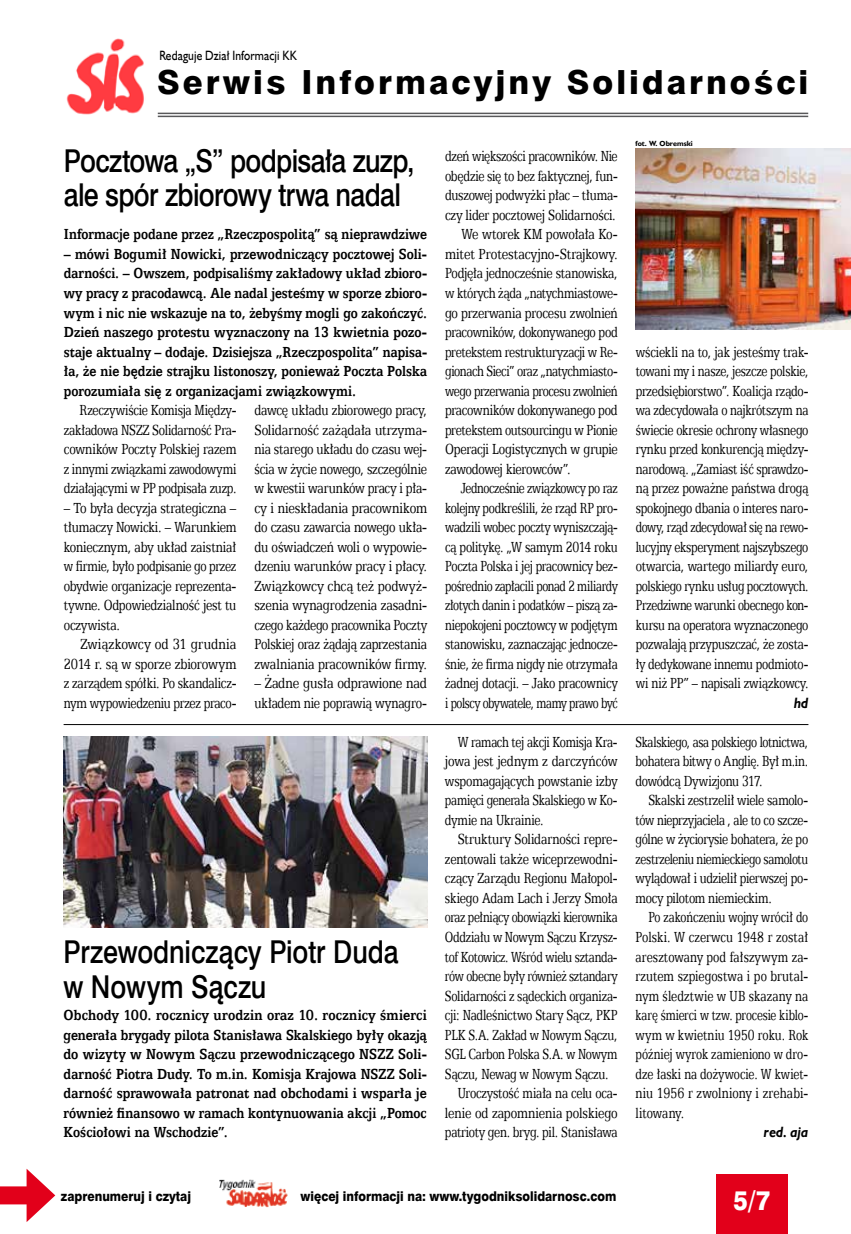
<style>
.page{position:relative;width:851px;height:1234px;background:#fff}
.page>*{position:absolute;margin:0;border:0;box-sizing:border-box;transform-origin:0 0}
.t1{font:33.3px "Swis 721 Hv EU";letter-spacing:.09em;color:#000}
.t2{font:31.5px/34.5px "Swis 721 Md EU";letter-spacing:-.02em;color:#000;scale:.85 1}
.t3{font:27px "Swis 721 Hv EU";color:#fff;scale:.9 1}
.t4{font:16.5px/19.5px "Egyptian 505 EU";letter-spacing:-.02em;color:#000;text-align:justify;scale:.76 1}
.t5{font:16.5px/19.5px "Egyptian 505 EU";letter-spacing:-.02em;color:#000;text-align:justify;scale:.77 1}
.t6{font:16.5px/19.5px "Egyptian 505 EU";letter-spacing:-.02em;color:#000;text-align:justify;scale:.72 1}
.t7{font:16.5px/19.5px "Egyptian 505 EU";letter-spacing:-.02em;color:#000;text-align:justify;scale:.75 1}
.t8{font:700 16.5px/19.5px "Egyptian 505 EU";color:#000;text-align:justify;scale:.85 1}
.t9{font:16.5px/19.5px "Egyptian 505 EU";letter-spacing:-.02em;color:#000;text-align:justify;scale:.74 1}
.t10{font:700 16.5px/19.5px "Egyptian 505 EU";color:#000;text-align:justify;scale:.87 1}
.t11{font:16.5px/19.5px "Egyptian 505 EU";letter-spacing:-.02em;color:#000;text-align:justify;scale:.78 1}
.t12{font:16.5px/19.5px "Egyptian 505 EU";letter-spacing:-.02em;color:#000;text-align:justify;scale:.81 1}
.t13{font:16.5px "Egyptian 505 EU";letter-spacing:-.02em;color:#000;scale:.73 1}
.t14{font:16.5px/19.5px "Egyptian 505 EU";letter-spacing:-.02em;color:#000;scale:.8 1}
.t15{font:16.5px "Egyptian 505 EU";letter-spacing:-.04em;color:#000;scale:.71 1}
.t16{font:italic 700 15px "Humanst 521 EU";color:#000;scale:.9 1}
.t17{font:13.5px "Swis 721 Hv EU";color:#000;scale:.9 1}
.t18{font:13.5px "Humanst 521 EU";letter-spacing:.015em;color:#000;scale:.85 1}
.t19{font:700 7.5px "Humanst 521 EU";color:#000}
</style>
<div class="page">
<div style="left:716px;top:1174px;width:72px;height:59px;background:#e2001a"></div>
<img style="left:219px;top:1179px;width:69px;height:27px">
<div style="left:0;top:1186px;width:38px;height:18px;background:#e2001a"></div>
<svg style="left:27px;top:1169px;width:28px;height:52px"></svg>
<img style="left:66px;top:38px;width:78px;height:77px">
<hr style="left:158px;top:113px;width:650px;height:1px;background:#58585a">
<hr style="left:158px;top:116px;width:650px;height:1px;background:#58585a">
<hr style="left:64px;top:724px;width:744px;height:1px;background:#000">
<img style="left:635px;top:149px;width:215px;height:180px">
<img style="left:64px;top:736px;width:363px;height:191px">
<p class="t18" style="left:159px;top:47px;width:163px">Redaguje Dział Informacji KK</p>
<h1 class="t1" style="left:157px;top:62px;width:652px">Serwis Informacyjny Solidarności</h1>
<h2 class="t2" style="left:64px;top:145px;width:414px">Pocztowa „S” podpisała zuzp, ale spór zbiorowy trwa nadal</h2>
<p class="t8" style="left:64px;top:224px;width:429px">Informacje podane przez „Rzeczpospolitą” są nieprawdziwe</p>
<p class="t8" style="left:64px;top:244px;width:429px">– mówi Bogumił Nowicki, przewodniczący pocztowej Soli&shy;darności. – Owszem, podpisaliśmy zakładowy układ zbioro&shy;wy pracy z pracodawcą. Ale nadal jesteśmy w sporze zbioro&shy;wym i nic nie wskazuje na to, żebyśmy mogli go zakończyć.<br>Dzień naszego protestu wyznaczony na 13 kwietnia pozo&shy;staje aktualny – dodaje. Dzisiejsza „Rzeczpospolita” napisa&shy;ła, że nie będzie strajku listonoszy, ponieważ Poczta Polska porozumiała się z organizacjami związkowymi.</p>
<p class="t4" style="left:64px;top:400px;width:229px;text-indent:16px">Rzeczywiście Komisja Między&shy;zakładowa NSZZ Solidarność Pra&shy;cowników Poczty Polskiej razem z innymi związkami zawodowymi działającymi w PP podpisała zuzp.</p>
<p class="t11" style="left:64px;top:497px;width:223px">– To była decyzja strategiczna – tłumaczy Nowicki. – Warunkiem koniecznym, aby układ zaistniał w firmie, było podpisanie go przez obydwie organizacje reprezenta&shy;tywne. Odpowiedzialność jest tu oczywista.</p>
<p class="t12" style="left:64px;top:634px;width:215px;text-indent:17px">Związkowcy od 31 grudnia 2014 r. są w sporze zbiorowym z zarządem spółki. Po skandalicz&shy;nym wypowiedzeniu przez praco-</p>
<p class="t5" style="left:254px;top:400px;width:226px">dawcę układu zbiorowego pracy, Solidarność zażądała utrzyma&shy;nia starego układu do czasu wej&shy;ścia w życie nowego, szczególnie w kwestii warunków pracy i pła&shy;cy i nieskładania pracownikom do czasu zawarcia nowego ukła&shy;du oświadczeń woli o wypowie&shy;dzeniu warunków pracy i płacy.<br>Związkowcy chcą też podwyż&shy;szenia wynagrodzenia zasadni&shy;czego każdego pracownika Poczty Polskiej oraz żądają zaprzestania zwalniania pracowników firmy.</p>
<p class="t14" style="left:254px;top:673px;width:217px">– Żadne gusła odprawione nad układem nie poprawią wynagro-</p>
<h2 class="t2" style="left:64px;top:936px;width:395px">Przewodniczący Piotr Duda w Nowym Sączu</h2>
<p class="t10" style="left:64px;top:1004px;width:419px">Obchody 100. rocznicy urodzin oraz 10. rocznicy śmierci generała brygady pilota Stanisława Skalskiego były okazją do wizyty w Nowym Sączu przewodniczącego NSZZ Soli&shy;darność Piotra Dudy. To m.in. Komisja Krajowa NSZZ Soli&shy;darność sprawowała patronat nad obchodami i wsparła je również finansowo w ramach kontynuowania akcji „Pomoc Kościołowi na Wschodzie”.</p>
<p class="t7" style="left:445px;top:146px;width:232px">dzeń większości pracowników. Nie</p>
<p class="t7" style="left:445px;top:166px;width:232px">obędzie się to bez faktycznej, fun-</p>
<p class="t4" style="left:445px;top:185px;width:229px">duszowej podwyżki płac – tłuma-</p>
<p class="t5" style="left:445px;top:205px;width:223px">czy lider pocztowej Solidarności.</p>
<p class="t11" style="left:461px;top:224px;width:202px">We wtorek KM powołała Ko-</p>
<p class="t14" style="left:445px;top:244px;width:217px">mitet Protestacyjno-Strajkowy.</p>
<p class="t4" style="left:445px;top:263px;width:229px">Podjęła jednocześnie stanowiska,</p>
<p class="t7" style="left:445px;top:283px;width:232px">w których żąda „natychmiastowe-</p>
<p class="t5" style="left:445px;top:302px;width:226px">go przerwania procesu zwolnień</p>
<p class="t4" style="left:445px;top:322px;width:228px">pracowników, dokonywanego pod</p>
<p class="t7" style="left:445px;top:341px;width:232px">pretekstem restrukturyzacji w Re-</p>
<p class="t9" style="left:445px;top:361px;width:235px">gionach Sieci” oraz „natychmiasto-</p>
<p class="t9" style="left:445px;top:380px;width:235px">wego przerwania procesu zwolnień</p>
<p class="t4" style="left:445px;top:400px;width:229px">pracowników dokonywanego pod</p>
<p class="t7" style="left:445px;top:419px;width:232px">pretekstem outsourcingu w Pionie</p>
<p class="t5" style="left:445px;top:439px;width:226px">Operacji Logistycznych w grupie</p>
<p class="t5" style="left:445px;top:458px;width:165px">zawodowej kierowców”.</p>
<p class="t6" style="left:460px;top:478px;width:220px">Jednocześnie związkowcy po raz</p>
<p class="t9" style="left:445px;top:497px;width:235px">kolejny podkreślili, że rząd RP pro-</p>
<p class="t13" style="left:445px;top:517px;width:238px">wadzili wobec poczty wyniszczają-</p>
<p class="t7" style="left:445px;top:536px;width:232px">cą politykę. „W samym 2014 roku</p>
<p class="t9" style="left:445px;top:556px;width:235px">Poczta Polska i jej pracownicy bez-</p>
<p class="t6" style="left:445px;top:575px;width:241px">pośrednio zapłacili ponad 2 miliardy</p>
<p class="t6" style="left:445px;top:595px;width:241px">złotych danin i podatków – piszą za-</p>
<p class="t13" style="left:445px;top:615px;width:238px">niepokojeni pocztowcy w podjętym</p>
<p class="t9" style="left:445px;top:634px;width:235px">stanowisku, zaznaczając jednocze-</p>
<p class="t9" style="left:445px;top:653px;width:235px">śnie, że firma nigdy nie otrzymała</p>
<p class="t7" style="left:445px;top:673px;width:232px">żadnej dotacji. – Jako pracownicy</p>
<p class="t15" style="left:445px;top:693px;width:244px">i polscy obywatele, mamy prawo być</p>
<p class="t9" style="left:445px;top:731px;width:235px;text-indent:13px">W ramach tej akcji Komisja Kra&shy;jowa jest jednym z darczyńców wspomagających powstanie izby pamięci generała Skalskiego w Ko&shy;dymie na Ukrainie.</p>
<p class="t5" style="left:457px;top:829px;width:209px">Struktury Solidarności repre-</p>
<p class="t5" style="left:445px;top:848px;width:226px">zentowali także wiceprzewodni-</p>
<p class="t4" style="left:445px;top:868px;width:229px">czący Zarządu Regionu Małopol-</p>
<p class="t5" style="left:445px;top:887px;width:226px">skiego Adam Lach i Jerzy Smoła</p>
<p class="t6" style="left:445px;top:907px;width:241px">oraz pełniący obowiązki kierownika</p>
<p class="t9" style="left:445px;top:926px;width:235px">Oddziału w Nowym Sączu Krzysz-</p>
<p class="t13" style="left:445px;top:946px;width:238px">tof Kotowicz. Wśród wielu sztanda-</p>
<p class="t6" style="left:445px;top:965px;width:241px">rów obecne były również sztandary</p>
<p class="t9" style="left:445px;top:985px;width:235px">Solidarności z sądeckich organiza-</p>
<p class="t7" style="left:445px;top:1004px;width:232px">cji: Nadleśnictwo Stary Sącz, PKP</p>
<p class="t9" style="left:445px;top:1024px;width:235px">PLK S.A. Zakład w Nowym Sączu,</p>
<p class="t9" style="left:445px;top:1043px;width:235px">SGL Carbon Polska S.A. w Nowym</p>
<p class="t7" style="left:445px;top:1063px;width:220px">Sączu, Newag w Nowym Sączu.</p>
<p class="t7" style="left:457px;top:1082px;width:215px">Uroczystość miała na celu oca-</p>
<p class="t11" style="left:445px;top:1102px;width:223px">lenie od zapomnienia polskiego</p>
<p class="t7" style="left:445px;top:1121px;width:232px">patrioty gen. bryg. pil. Stanisława</p>
<p class="t19" style="left:635px;top:138px;width:59px">fot. W. Obremski</p>
<p class="t4" style="left:635px;top:341px;width:229px">wściekli na to, jak jesteśmy trak&shy;towani my i nasze, jeszcze polskie, przedsiębiorstwo”. Koalicja rządo&shy;wa zdecydowała o najkrótszym na świecie okresie ochrony własnego rynku przed konkurencją między&shy;narodową. „Zamiast iść sprawdzo&shy;ną przez poważne państwa drogą spokojnego dbania o interes naro&shy;dowy, rząd zdecydował się na rewo&shy;lucyjny eksperyment najszybszego otwarcia, wartego miliardy euro, polskiego rynku usług pocztowych.<br>Przedziwne warunki obecnego kon&shy;kursu na operatora wyznaczonego pozwalają przypuszczać, że zosta&shy;ły dedykowane innemu podmioto&shy;wi niż PP” – napisali związkowcy.</p>
<p class="t16" style="left:794px;top:693px;width:17px">hd</p>
<p class="t6" style="left:635px;top:731px;width:241px">Skalskiego, asa polskiego lotnictwa, bohatera bitwy o Anglię. Był m.in. dowódcą Dywizjonu 317.</p>
<p class="t7" style="left:635px;top:790px;width:232px;text-indent:13px">Skalski zestrzelił wiele samolo&shy;tów nieprzyjaciela , ale to co szcze&shy;gólne w życiorysie bohatera, że po zestrzeleniu niemieckiego samolotu wylądował i udzielił pierwszej po&shy;mocy pilotom niemieckim.</p>
<p class="t6" style="left:635px;top:907px;width:241px;text-indent:13px">Po zakończeniu wojny wrócił do Polski. W czerwcu 1948 r został aresztowany pod fałszywym za&shy;rzutem szpiegostwa i po brutal&shy;nym śledztwie w UB skazany na karę śmierci w tzw. procesie kiblo&shy;wym w kwietniu 1950 roku. Rok później wyrok zamieniono w dro&shy;dze łaski na dożywocie. W kwiet&shy;niu 1956 r zwolniony i zrehabi&shy;litowany.</p>
<p class="t16" style="left:763px;top:1122px;width:51px">red. aja</p>
<p class="t17" style="left:61px;top:1187px;width:146px">zaprenumeruj i czytaj</p>
<p class="t17" style="left:300px;top:1187px;width:352px">więcej informacji na: www.tygodniksolidarnosc.com</p>
<h3 class="t3" style="left:733px;top:1183px;width:42px">5/7</h3>
</div>
